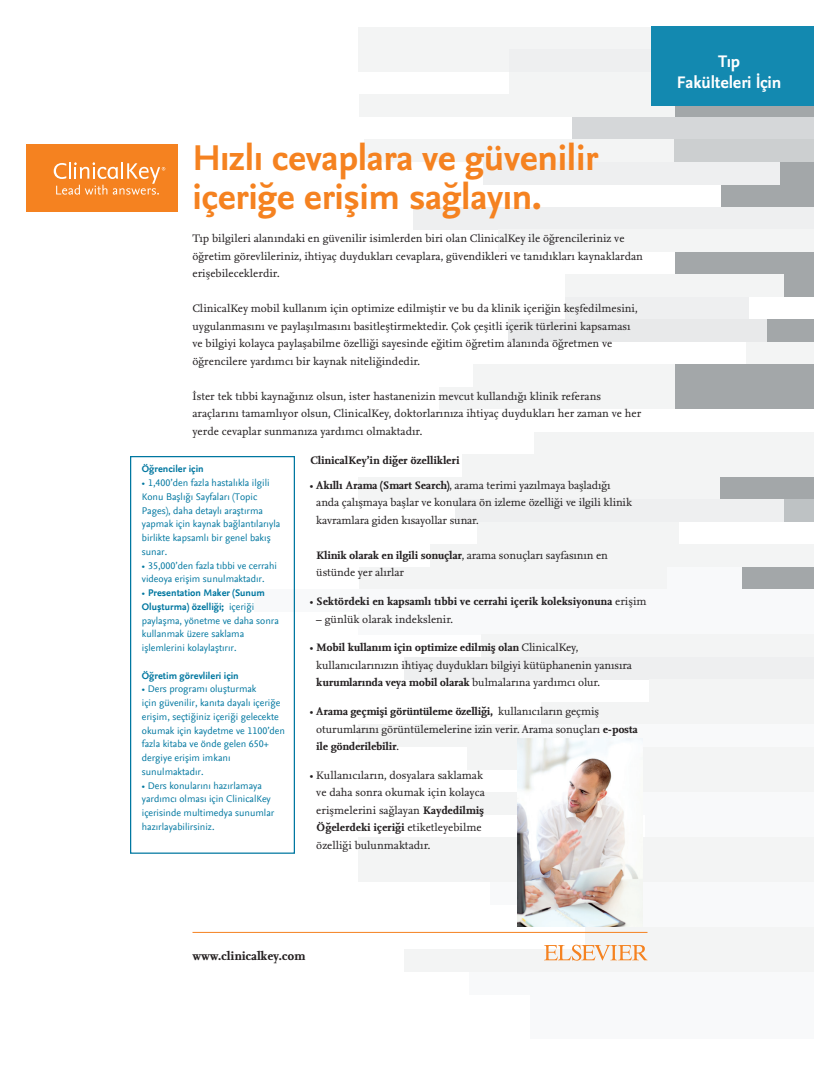
<style>
.page{position:relative;width:840px;height:1065px;background:#fff}
.page>*{position:absolute;margin:0;border:0;box-sizing:border-box;transform-origin:0 0}
.t1{font:700 37.5px/38.8px "Nexus Sans Pro";letter-spacing:-.01em;color:#f58220}
.t2{font:700 17.5px/21px "Nexus Sans Pro";letter-spacing:-.01em;color:#fff;text-align:center}
.t3{font:700 12.5px "Nexus Serif Pro";color:#231f20}
.t4{font:11.25px/17.5px "Nexus Serif Pro";color:#231f20}
.t5{font:700 11.25px "Nexus Serif Pro";color:#231f20}
.t6{font:10px/13.8px "Nexus Sans Offc Pro";color:#0077a0}
.t7{font:700 10px "Nexus Sans Offc Pro";color:#0077a0}
.s1{font-weight:700}
.s2{font-weight:400}
</style>
<div class="page">
<div style="left:358px;top:27px;width:456px;height:45px;background:#f3f4f4"></div>
<div style="left:510px;top:49px;width:275px;height:23px;background:#eeeff0"></div>
<div style="left:510px;top:72px;width:304px;height:22px;background:#f3f4f4"></div>
<div style="left:360px;top:94px;width:454px;height:23px;background:#f3f4f4"></div>
<div style="left:675px;top:94px;width:139px;height:23px;background:#a3a7a9"></div>
<div style="left:572px;top:117px;width:242px;height:22px;background:#d5d7d9"></div>
<div style="left:364px;top:139px;width:450px;height:23px;background:#f3f4f4"></div>
<div style="left:675px;top:139px;width:139px;height:23px;background:#cccfd0"></div>
<div style="left:721px;top:162px;width:93px;height:45px;background:#a3a7a9"></div>
<div style="left:483px;top:162px;width:296px;height:22px;background:#eeeff0"></div>
<div style="left:413px;top:207px;width:401px;height:22px;background:#eeeff0"></div>
<div style="left:498px;top:229px;width:316px;height:23px;background:#f3f4f4"></div>
<div style="left:675px;top:252px;width:139px;height:45px;background:#a3a7a9"></div>
<div style="left:565px;top:274px;width:219px;height:23px;background:#f3f4f4"></div>
<div style="left:566px;top:297px;width:248px;height:22px;background:#eeeff0"></div>
<div style="left:749px;top:297px;width:65px;height:22px;background:#fff"></div>
<div style="left:508px;top:319px;width:306px;height:23px;background:#e8e9ea"></div>
<div style="left:767px;top:319px;width:47px;height:23px;background:#a3a7a9"></div>
<div style="left:746px;top:342px;width:68px;height:22px;background:#f3f4f4"></div>
<div style="left:439px;top:387px;width:375px;height:22px;background:#f3f4f4"></div>
<div style="left:473px;top:364px;width:341px;height:23px;background:#f3f4f4"></div>
<div style="left:675px;top:364px;width:139px;height:45px;background:#a3a7a9"></div>
<div style="left:534px;top:432px;width:280px;height:22px;background:#f3f4f4"></div>
<div style="left:462px;top:454px;width:352px;height:23px;background:#f3f4f4"></div>
<div style="left:358px;top:477px;width:456px;height:22px;background:#f3f4f4"></div>
<div style="left:720px;top:477px;width:94px;height:22px;background:#a3a7a9"></div>
<div style="left:456px;top:499px;width:358px;height:23px;background:#eeeff0"></div>
<div style="left:785px;top:499px;width:29px;height:23px;background:#bec2c4"></div>
<div style="left:477px;top:522px;width:337px;height:22px;background:#f3f4f4"></div>
<div style="left:679px;top:522px;width:135px;height:22px;background:#fff"></div>
<div style="left:430px;top:544px;width:384px;height:23px;background:#f3f4f4"></div>
<div style="left:359px;top:567px;width:455px;height:22px;background:#f3f4f4"></div>
<div style="left:667px;top:567px;width:147px;height:22px;background:#f8f9fa"></div>
<div style="left:742px;top:567px;width:72px;height:22px;background:#a3a7a9"></div>
<div style="left:255px;top:589px;width:559px;height:23px;background:#f8f9fa"></div>
<div style="left:358px;top:612px;width:456px;height:22px;background:#f8f9fa"></div>
<div style="left:481px;top:634px;width:333px;height:23px;background:#f3f4f4"></div>
<div style="left:405px;top:657px;width:409px;height:22px;background:#eeeff0"></div>
<div style="left:649px;top:679px;width:165px;height:23px;background:#f3f4f4"></div>
<div style="left:541px;top:702px;width:273px;height:22px;background:#f3f4f4"></div>
<div style="left:358px;top:724px;width:456px;height:23px;background:#f3f4f4"></div>
<div style="left:520px;top:724px;width:294px;height:23px;background:#f8f9fa"></div>
<div style="left:467px;top:747px;width:347px;height:22px;background:#f3f4f4"></div>
<div style="left:558px;top:769px;width:256px;height:23px;background:#f3f4f4"></div>
<div style="left:451px;top:792px;width:363px;height:22px;background:#f3f4f4"></div>
<div style="left:547px;top:792px;width:267px;height:22px;background:#f8f9fa"></div>
<div style="left:646px;top:814px;width:168px;height:23px;background:#f8f9fa"></div>
<div style="left:358px;top:837px;width:456px;height:45px;background:#f3f4f4"></div>
<div style="left:490px;top:882px;width:324px;height:22px;background:#f8f9fa"></div>
<div style="left:631px;top:904px;width:183px;height:23px;background:#f8f9fa"></div>
<div style="left:586px;top:927px;width:228px;height:22px;background:#f3f4f4"></div>
<div style="left:405px;top:949px;width:409px;height:23px;background:#f3f4f4"></div>
<div style="left:469px;top:972px;width:345px;height:22px;background:#f8f9fa"></div>
<div style="left:530px;top:994px;width:284px;height:45px;background:#f8f9fa"></div>
<div style="left:130px;top:456px;width:165px;height:398px;border:1px solid #0077a0"></div>
<hr style="left:193px;top:932px;width:454px;height:1px;background:#f58220">
<div style="left:651px;top:26px;width:163px;height:79px;background:#1389b0"></div>
<div style="left:26px;top:144px;width:151px;height:68px;background:#f58220"></div>
<svg style="left:54px;top:162px;width:111px;height:33px"></svg>
<svg style="left:544px;top:945px;width:103px;height:16px"></svg>
<img style="left:517px;top:738px;width:121px;height:188px">
<p class="t1" style="left:193px;top:137px;width:407px">Hızlı cevaplara ve güvenilir içeriğe erişim sağlayın.</p>
<p class="t4" style="left:193px;top:229px;width:452px">Tıp bilgileri alanındaki en güvenilir isimlerden biri olan ClinicalKey ile öğrencileriniz ve öğretim görevlileriniz, ihtiyaç duydukları cevaplara, güvendikleri ve tanıdıkları kaynaklardan erişebileceklerdir.</p>
<p class="t4" style="left:193px;top:299px;width:447px">ClinicalKey mobil kullanım için optimize edilmiştir ve bu da klinik içeriğin keşfedilmesini, uygulanmasını ve paylaşılmasını basitleştirmektedir. Çok çeşitli içerik türlerini kapsaması ve bilgiyi kolayca paylaşabilme özelliği sayesinde eğitim öğretim alanında öğretmen ve öğrencilere yardımcı bir kaynak niteliğindedir.</p>
<p class="t4" style="left:193px;top:387px;width:450px">İster tek tıbbi kaynağınız olsun, ister hastanenizin mevcut kullandığı klinik referans araçlarını tamamlıyor olsun, ClinicalKey, doktorlarınıza ihtiyaç duydukları her zaman ve her yerde cevaplar sunmanıza yardımcı olmaktadır.</p>
<p class="t7" style="left:142px;top:461px;width:63px">Öğrenciler için</p>
<p class="t6" style="left:142px;top:475px;width:140px">• 1,400’den fazla hastalıkla ilgili<br>Konu Başlığı Sayfaları (Topic<br>Pages), daha detaylı araştırma yapmak için kaynak bağlantılarıyla birlikte kapsamlı bir genel bakış sunar.</p>
<p class="t6" style="left:142px;top:558px;width:137px">• 35,000’den fazla tıbbi ve cerrahi videoya erişim sunulmaktadır.</p>
<p class="t6" style="left:142px;top:585px;width:138px">• <span class="s1">Presentation Maker (Sunum<br>Oluşturma) özelliği;</span> içeriği paylaşma, yönetme ve daha sonra kullanmak üzere saklama işlemlerini kolaylaştırır.</p>
<p class="t7" style="left:142px;top:668px;width:98px">Öğretim görevlileri için</p>
<p class="t6" style="left:142px;top:682px;width:145px">• Ders programı oluşturmak<br>için güvenilir, kanıta dayalı içeriğe erişim, seçtiğiniz içeriği gelecekte okumak için kaydetme ve 1100’den fazla kitaba ve önde gelen 650+ dergiye erişim imkanı sunulmaktadır.</p>
<p class="t6" style="left:142px;top:778px;width:134px">• Ders konularını hazırlamaya yardımcı olması için ClinicalKey içerisinde multimedya sunumlar hazırlayabilirsiniz.</p>
<p class="t5" style="left:310px;top:452px;width:151px">ClinicalKey’in diğer özellikleri</p>
<p class="t4" style="left:316px;top:476px;width:317px;text-indent:-6px">• <span class="s1">Akıllı Arama (Smart Search)</span>, arama terimi yazılmaya başladığı anda çalışmaya başlar ve konulara ön izleme özelliği ve ilgili klinik kavramlara giden kısayollar sunar.</p>
<p class="t4" style="left:316px;top:546px;width:293px"><span class="s1">Klinik olarak en ilgili sonuçlar</span>, arama sonuçları sayfasının en üstünde yer alırlar</p>
<p class="t5" style="left:310px;top:593px;width:338px"><span class="s2">•</span> Sektördeki en kapsamlı tıbbi ve cerrahi içerik koleksiyonuna <span class="s2">erişim</span></p>
<p class="t4" style="left:316px;top:610px;width:138px">– günlük olarak indekslenir.</p>
<p class="t4" style="left:316px;top:638px;width:317px;text-indent:-6px">• <span class="s1">Mobil kullanım için optimize edilmiş olan</span> ClinicalKey, kullanıcılarınızın ihtiyaç duydukları bilgiyi kütüphanenin yanısıra <span class="s1">kurumlarında veya mobil olarak</span> bulmalarına yardımcı olur.</p>
<p class="t4" style="left:316px;top:702px;width:323px;text-indent:-6px">• <span class="s1">Arama geçmişi görüntüleme özelliği,</span> kullanıcıların geçmiş oturumlarını görüntülemelerine izin verir. Arama sonuçları <span class="s1">e-posta ile gönderilebilir</span>.</p>
<p class="t4" style="left:316px;top:766px;width:170px;text-indent:-6px">• Kullanıcıların, dosyalara saklamak ve daha sonra okumak için kolayca erişmelerini sağlayan <span class="s1">Kaydedilmiş Öğelerdeki içeriği</span> etiketleyebilme özelliği bulunmaktadır.</p>
<p class="t2" style="left:677px;top:50px;width:106px">Tıp<br>Fakülteleri İçin</p>
<p class="t3" style="left:193px;top:947px;width:114px">www.clinicalkey.com</p>
</div>
